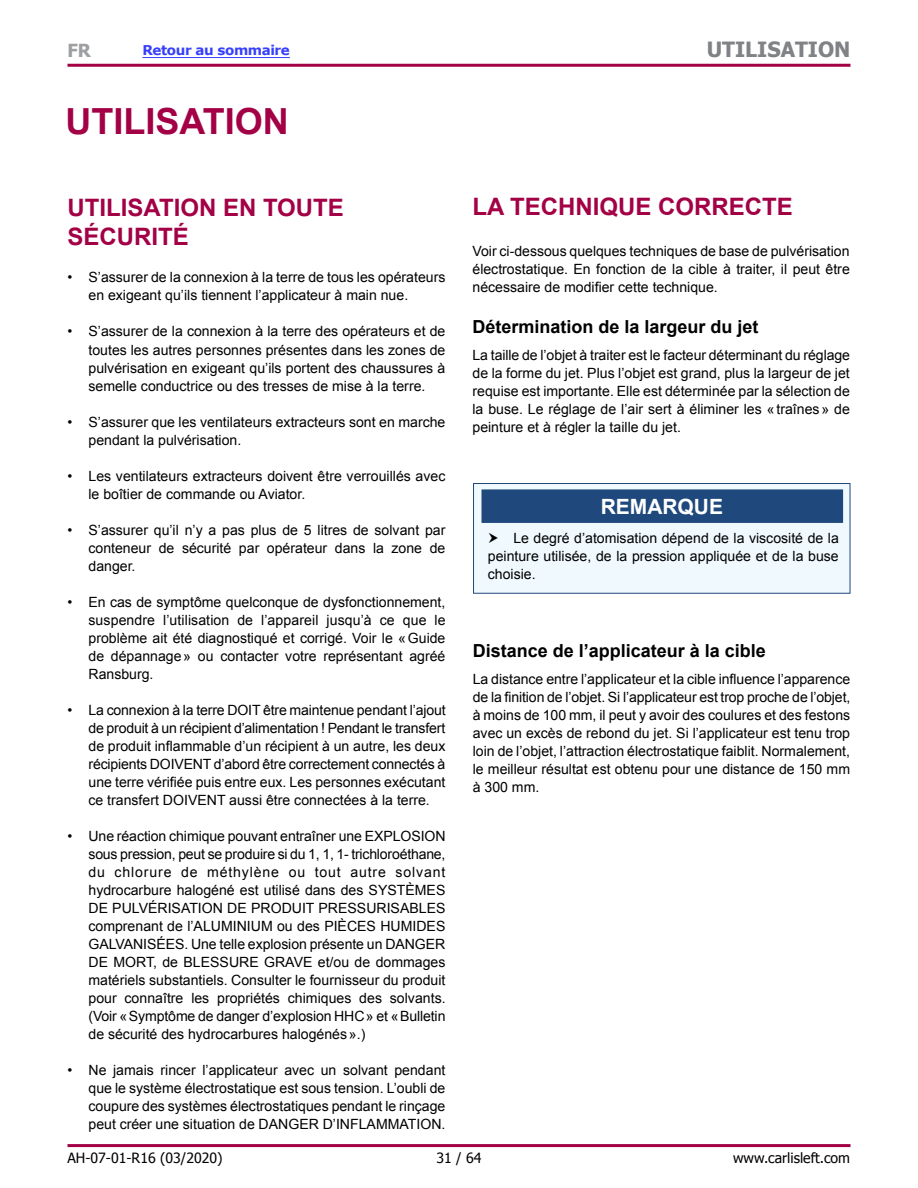
<style>
.page{position:relative;width:918px;height:1188px;background:#fff}
.page>*{position:absolute;margin:0;border:0;box-sizing:border-box;transform-origin:0 0}
.t1{font:700 36px "Arial";color:#a30046}
.t2{font:700 24px/28.8px "Arial";color:#a30046}
.t3{font:700 21px "Tahoma";color:#808285}
.t4{font:700 21px "Arial";color:#fff}
.t5{font:700 18px "Arial";color:#000}
.t6{font:700 18px "Tahoma";color:#9d9fa2}
.t7{font:14.1px/18px "Arial";color:#000;text-align:justify}
.t8{font:14.1px "Tahoma";color:#000}
.t9{font:700 13.5px "Verdana";letter-spacing:-.03em;color:#363ffb}
</style>
<div class="page">
<div style="left:473px;top:483px;width:377px;height:111px;background:#eff9fe;border:1px solid #1f497d"></div>
<div style="left:482px;top:489px;width:361px;height:34px;background:#1f497d;border:2px solid #1f497d"></div>
<hr style="left:142px;top:57px;width:148px;height:1px;background:#363ffb">
<hr style="left:68px;top:64px;width:782px;height:3px;background:#a30046">
<hr style="left:68px;top:1144px;width:782px;height:3px;background:#a30046">
<p class="t6" style="left:68px;top:37px;width:25px">FR</p>
<h3 class="t3" style="left:707px;top:35px;width:145px">UTILISATION</h3>
<p class="t9" style="left:142px;top:41px;width:149px">Retour au sommaire</p>
<h1 class="t1" style="left:65px;top:98px;width:225px">UTILISATION</h1>
<h2 class="t2" style="left:68px;top:194px;width:278px">UTILISATION EN TOUTE<br>SÉCURITÉ</h2>
<p class="t7" style="left:88px;top:269px;width:358px;text-indent:-21px">• S’assurer de la connexion à la terre de tous les opérateurs en exigeant qu’ils tiennent l’applicateur à main nue.</p>
<p class="t7" style="left:88px;top:323px;width:358px;text-indent:-21px">• S’assurer de la connexion à la terre des opérateurs et de toutes les autres personnes présentes dans les zones de pulvérisation en exigeant qu’ils portent des chaussures à semelle conductrice ou des tresses de mise à la terre.</p>
<p class="t7" style="left:88px;top:413px;width:358px;text-indent:-21px">• S’assurer que les ventilateurs extracteurs sont en marche pendant la pulvérisation.</p>
<p class="t7" style="left:88px;top:467px;width:358px;text-indent:-21px">• Les ventilateurs extracteurs doivent être verrouillés avec le boîtier de commande ou Aviator.</p>
<p class="t7" style="left:88px;top:521px;width:358px;text-indent:-21px">• S’assurer qu’il n’y a pas plus de 5 litres de solvant par conteneur de sécurité par opérateur dans la zone de danger.</p>
<p class="t7" style="left:88px;top:593px;width:359px;text-indent:-21px">• En cas de symptôme quelconque de dysfonctionnement, suspendre l’utilisation de l’appareil jusqu’à ce que le problème ait été diagnostiqué et corrigé. Voir le «Guide de dépannage» ou contacter votre représentant agréé Ransburg.</p>
<p class="t7" style="left:88px;top:701px;width:359px;text-indent:-21px">• La connexion à la terre DOIT être maintenue pendant l’ajout de produit à un récipient d’alimentation ! Pendant le transfert de produit inflammable d’un récipient à un autre, les deux récipients DOIVENT d’abord être correctement connectés à une terre vérifiée puis entre eux. Les personnes exécutant ce transfert DOIVENT aussi être connectées à la terre.</p>
<p class="t7" style="left:88px;top:827px;width:359px;text-indent:-21px">• Une réaction chimique pouvant entraîner une EXPLOSION sous pression, peut se produire si du 1, 1, 1- trichloroéthane, du chlorure de méthylène ou tout autre solvant hydrocarbure halogéné est utilisé dans des SYSTÈMES DE PULVÉRISATION DE PRODUIT PRESSURISABLES comprenant de l’ALUMINIUM ou des PIÈCES HUMIDES GALVANISÉES. Une telle explosion présente un DANGER DE MORT, de BLESSURE GRAVE et/ou de dommages matériels substantiels. Consulter le fournisseur du produit pour connaître les propriétés chimiques des solvants. (Voir «Symptôme de danger d’explosion HHC» et «Bulletin de sécurité des hydrocarbures halogénés».)</p>
<p class="t7" style="left:88px;top:1061px;width:358px;text-indent:-21px">• Ne jamais rincer l’applicateur avec un solvant pendant que le système électrostatique est sous tension. L’oubli de coupure des systèmes électrostatiques pendant le rinçage peut créer une situation de DANGER D’INFLAMMATION.</p>
<h2 class="t2" style="left:472px;top:193px;width:322px">LA TECHNIQUE CORRECTE</h2>
<p class="t7" style="left:472px;top:242px;width:379px">Voir ci-dessous quelques techniques de base de pulvérisation électrostatique. En fonction de la cible à traiter, il peut être nécessaire de modifier cette technique.</p>
<p class="t5" style="left:472px;top:315px;width:288px">Détermination de la largeur du jet</p>
<p class="t7" style="left:472px;top:346px;width:379px">La taille de l’objet à traiter est le facteur déterminant du réglage de la forme du jet. Plus l’objet est grand, plus la largeur de jet requise est importante. Elle est déterminée par la sélection de la buse. Le réglage de l’air sert à éliminer les «traînes» de peinture et à régler la taille du jet.</p>
<h3 class="t4" style="left:601px;top:493px;width:124px">REMARQUE</h3>
<p class="t7" style="left:488px;top:529px;width:352px;text-indent:26px">Le degré d’atomisation dépend de la viscosité de la peinture utilisée, de la pression appliquée et de la buse choisie.</p>
<p class="t5" style="left:473px;top:639px;width:295px">Distance de l’applicateur à la cible</p>
<p class="t7" style="left:473px;top:670px;width:379px">La distance entre l’applicateur et la cible influence l’apparence de la finition de l’objet. Si l’applicateur est trop proche de l’objet, à moins de 100 mm, il peut y avoir des coulures et des festons avec un excès de rebond du jet. Si l’applicateur est tenu trop loin de l’objet, l’attraction électrostatique faiblit. Normalement, le meilleur résultat est obtenu pour une distance de 150 mm à 300 mm.</p>
<p class="t8" style="left:68px;top:1149px;width:157px">AH-07-01-R16 (03/2020)</p>
<p class="t8" style="left:436px;top:1149px;width:46px">31 / 64</p>
<p class="t8" style="left:733px;top:1149px;width:119px">www.carlisleft.com</p>
</div>
